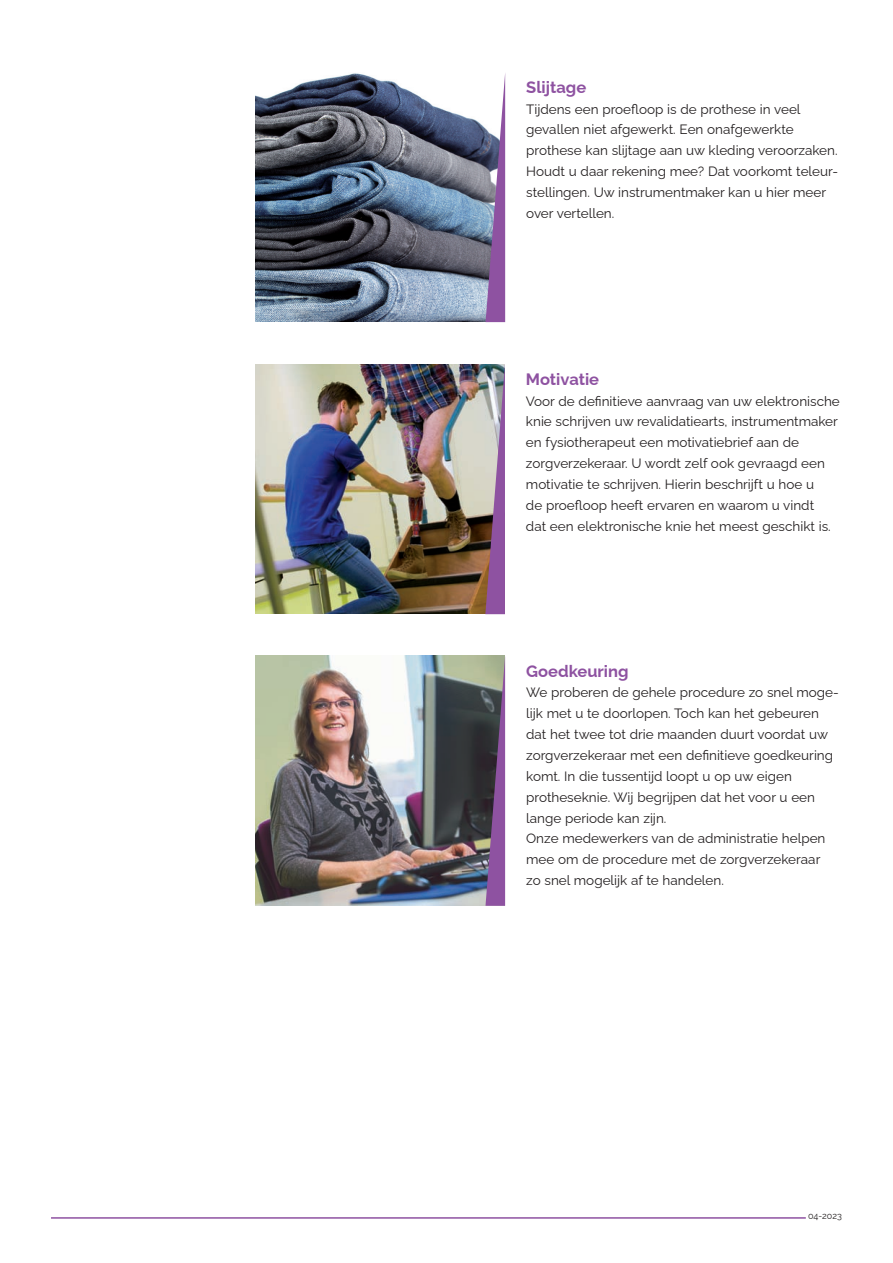
<style>
.page{position:relative;width:893px;height:1263px;background:#fff}
.page>*{position:absolute;margin:0;border:0;box-sizing:border-box;transform-origin:0 0}
.t1{font:700 16.5px "Raleway";color:#8e52a1}
.t2{font:13.5px/20.9px "Raleway";color:#231f20}
.t3{font:9px "Raleway";color:#231f20}
</style>
<div class="page">
<hr style="left:51px;top:1217px;width:755px;height:2px;background:#8e52a1">
<img style="left:255px;top:364px;width:230px;height:250px">
<img style="left:255px;top:656px;width:230px;height:250px">
<img style="left:255px;top:73px;width:231px;height:249px">
<img style="left:485px;top:364px;width:20px;height:250px">
<svg style="left:486px;top:75px;width:19px;height:247px"></svg>
<svg style="left:485px;top:656px;width:20px;height:250px;background:#72577a"></svg>
<p class="t1" style="left:526px;top:77px;width:62px">Slijtage</p>
<p class="t2" style="left:526px;top:98px;width:313px">Tijdens een proefloop is de prothese in veel gevallen niet afgewerkt. Een onafgewerkte prothese kan slijtage aan uw kleding veroorzaken.<br>Houdt u daar rekening mee? Dat voorkomt teleur&shy;stellingen. Uw instrumentmaker kan u hier meer over vertellen.</p>
<p class="t1" style="left:526px;top:369px;width:75px">Motivatie</p>
<p class="t2" style="left:526px;top:390px;width:315px">Voor de definitieve aanvraag van uw elektronische knie schrijven uw revalidatiearts, instrumentmaker en fysiotherapeut een motivatiebrief aan de zorgverzekeraar. U wordt zelf ook gevraagd een motivatie te schrijven. Hierin beschrijft u hoe u<br>de proefloop heeft ervaren en waarom u vindt<br>dat een elektronische knie het meest geschikt is.</p>
<p class="t1" style="left:526px;top:661px;width:104px">Goedkeuring</p>
<p class="t2" style="left:526px;top:682px;width:314px">We proberen de gehele procedure zo snel moge&shy;lijk met u te doorlopen. Toch kan het gebeuren dat het twee tot drie maanden duurt voordat uw zorgverzekeraar met een definitieve goedkeuring komt. In die tussentijd loopt u op uw eigen protheseknie. Wij begrijpen dat het voor u een lange periode kan zijn.<br>Onze medewerkers van de administratie helpen mee om de procedure met de zorgverzekeraar<br>zo snel mogelijk af te handelen.</p>
<p class="t3" style="left:808px;top:1210px;width:35px">04-2023</p>
</div>
